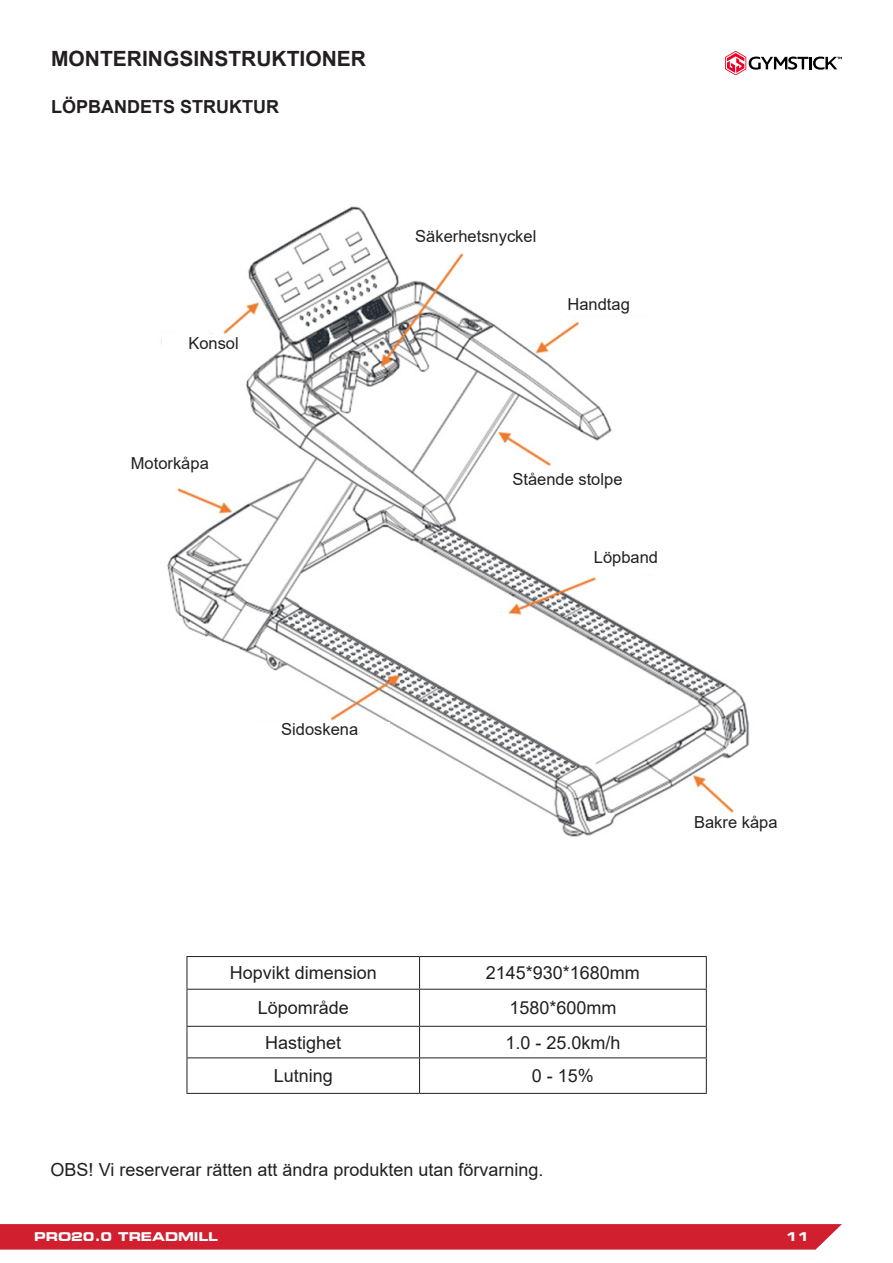
<style>
.page{position:relative;width:893px;height:1263px;background:#fff}
.page>*{position:absolute;margin:0;border:0;box-sizing:border-box;transform-origin:0 0}
.t1{font:700 21px "Arial";color:#231f20}
.t2{font:18px "Arial";color:#231f20}
.t3{font:700 18px "Arial";color:#231f20}
.t4{font:16.5px "Arial";color:#231f20}
.t5{font:700 expanded 12px "Square 721 BT";color:#fff}
</style>
<div class="page">
<div style="left:0;top:1224px;width:842px;height:25px;background:#d21f2f"></div>
<svg style="left:725px;top:51px;width:117px;height:24px"></svg>
<img style="left:160px;top:206px;width:589px;height:631px">
<div style="left:503px;top:473px;width:129px;height:21px;background:#fff"></div>
<div style="left:162px;top:334px;width:103px;height:23px;background:#fff"></div>
<div style="left:528px;top:298px;width:141px;height:17px;background:#fff"></div>
<div style="left:405px;top:230px;width:141px;height:22px;background:#fff"></div>
<div style="left:249px;top:722px;width:141px;height:23px;background:#fff"></div>
<div style="left:556px;top:551px;width:140px;height:23px;background:#fff"></div>
<div style="left:665px;top:816px;width:141px;height:23px;background:#fff"></div>
<div style="left:105px;top:457px;width:129px;height:20px;background:#fff"></div>
<hr style="left:187px;top:956px;width:233px;height:1px;background:#231f20">
<hr style="left:420px;top:956px;width:287px;height:1px;background:#231f20">
<hr style="left:187px;top:989px;width:233px;height:1px;background:#231f20">
<hr style="left:420px;top:989px;width:287px;height:1px;background:#231f20">
<hr style="left:187px;top:1026px;width:233px;height:1px;background:#231f20">
<hr style="left:420px;top:1026px;width:287px;height:1px;background:#231f20">
<hr style="left:187px;top:1057px;width:233px;height:1px;background:#231f20">
<hr style="left:420px;top:1057px;width:287px;height:1px;background:#231f20">
<hr style="left:187px;top:1093px;width:233px;height:1px;background:#231f20">
<hr style="left:420px;top:1093px;width:287px;height:1px;background:#231f20">
<hr style="left:187px;top:957px;width:1px;height:32px;background:#231f20">
<hr style="left:187px;top:990px;width:1px;height:36px;background:#231f20">
<hr style="left:187px;top:1027px;width:1px;height:30px;background:#231f20">
<hr style="left:187px;top:1058px;width:1px;height:35px;background:#231f20">
<hr style="left:419px;top:957px;width:1px;height:32px;background:#231f20">
<hr style="left:706px;top:957px;width:1px;height:32px;background:#231f20">
<hr style="left:419px;top:990px;width:1px;height:36px;background:#231f20">
<hr style="left:706px;top:990px;width:1px;height:36px;background:#231f20">
<hr style="left:419px;top:1027px;width:1px;height:30px;background:#231f20">
<hr style="left:706px;top:1027px;width:1px;height:30px;background:#231f20">
<hr style="left:419px;top:1058px;width:1px;height:35px;background:#231f20">
<hr style="left:706px;top:1058px;width:1px;height:35px;background:#231f20">
<p class="t1" style="left:51px;top:44px;width:316px">MONTERINGSINSTRUKTIONER</p>
<p class="t3" style="left:51px;top:94px;width:229px">LÖPBANDETS STRUKTUR</p>
<p class="t4" style="left:188px;top:332px;width:52px">Konsol</p>
<p class="t4" style="left:131px;top:451px;width:79px">Motorkåpa</p>
<p class="t4" style="left:415px;top:225px;width:123px">Säkerhetsnyckel</p>
<p class="t4" style="left:567px;top:292px;width:64px">Handtag</p>
<p class="t4" style="left:512px;top:468px;width:112px">Stående stolpe</p>
<p class="t4" style="left:594px;top:546px;width:66px">Löpband</p>
<p class="t4" style="left:281px;top:717px;width:79px">Sidoskena</p>
<p class="t2" style="left:230px;top:961px;width:149px">Hopvikt dimension</p>
<p class="t2" style="left:486px;top:961px;width:156px">2145*930*1680mm</p>
<p class="t2" style="left:258px;top:995px;width:93px">Löpområde</p>
<p class="t2" style="left:509px;top:995px;width:109px">1580*600mm</p>
<p class="t2" style="left:265px;top:1030px;width:78px">Hastighet</p>
<p class="t2" style="left:505px;top:1030px;width:117px">1.0 - 25.0km/h</p>
<p class="t2" style="left:274px;top:1063px;width:61px">Lutning</p>
<p class="t2" style="left:532px;top:1063px;width:64px">0 - 15%</p>
<p class="t2" style="left:51px;top:1157px;width:494px">OBS! Vi reserverar rätten att ändra produkten utan förvarning.</p>
<p class="t4" style="left:694px;top:811px;width:85px">Bakre kåpa</p>
<p class="t5" style="left:34px;top:1230px;width:185px">PRO20.0 TREADMILL</p>
<p class="t5" style="left:786px;top:1230px;width:25px">11</p>
</div>
